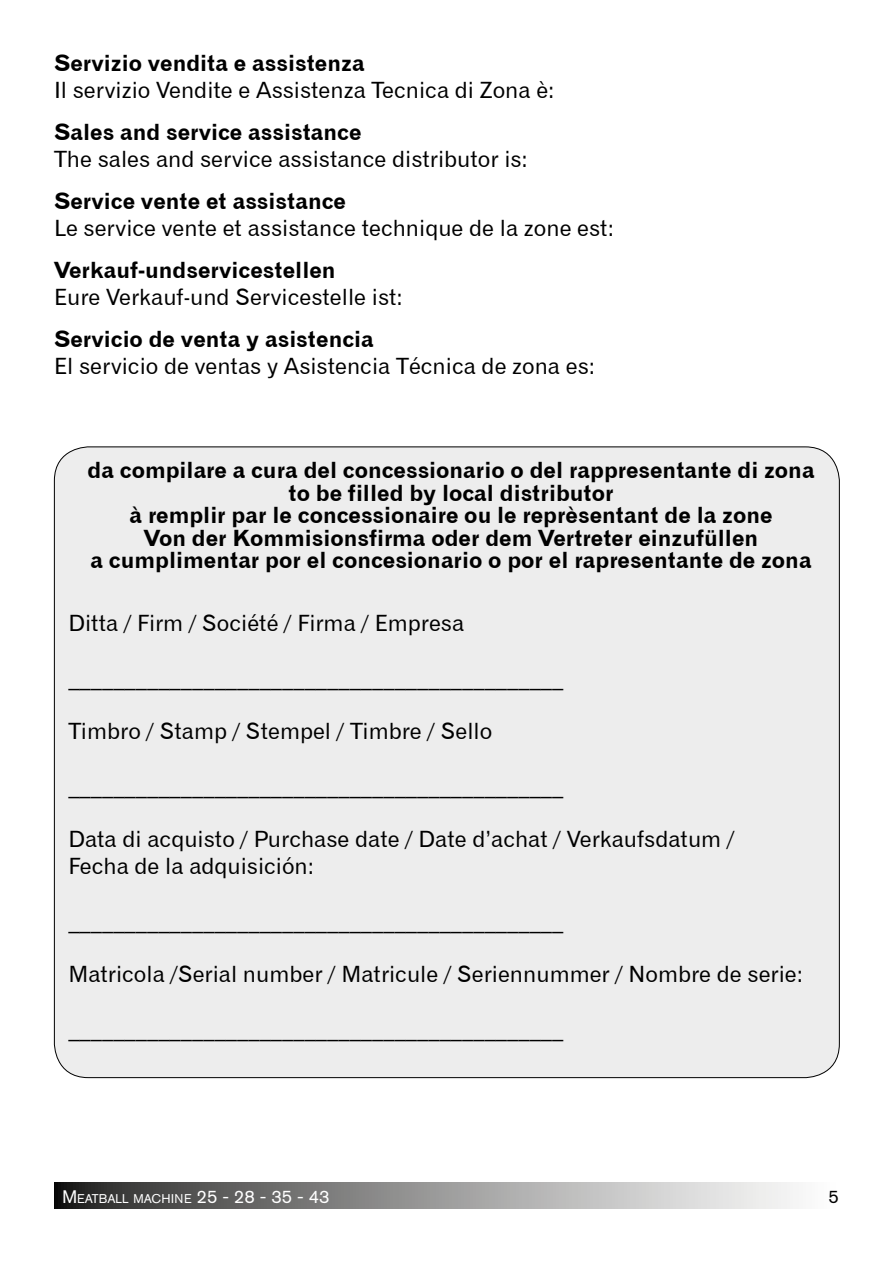
<style>
.page{position:relative;width:893px;height:1263px;background:#fff}
.page>*{position:absolute;margin:0;border:0;box-sizing:border-box;transform-origin:0 0}
.t1{font:22.5px/27px "Gothic 720 BT Roman B";color:#000}
.t2{font:22.5px/22.5px "Gothic 720 BT Bold B";color:#000;text-align:center}
.t3{font:18px "Akzidenz Grotesk BQ";color:#000}
.t4{font:12.6px "Akzidenz Grotesk BQ";color:#fff}
.s1{font-size:18px}
</style>
<div class="page">
<svg style="left:54px;top:1182px;width:739px;height:27px;background:#929292"></svg>
<div style="left:54px;top:447px;width:785px;height:630px;background:#ededed;border-radius:34px"></div>
<p class="t2" style="left:54px;top:52px;width:312px">Servizio vendita e assistenza</p>
<p class="t1" style="left:54px;top:76px;width:502px">Il servizio Vendite e Assistenza Tecnica di Zona è:</p>
<p class="t2" style="left:54px;top:121px;width:309px">Sales and service assistance</p>
<p class="t1" style="left:54px;top:145px;width:475px">The sales and service assistance distributor is:</p>
<p class="t2" style="left:54px;top:190px;width:294px">Service vente et assistance</p>
<p class="t1" style="left:54px;top:214px;width:561px">Le service vente et assistance technique de la zone est:</p>
<p class="t2" style="left:54px;top:259px;width:283px">Verkauf-undservicestellen</p>
<p class="t1" style="left:54px;top:283px;width:350px">Eure Verkauf-und Servicestelle ist:</p>
<p class="t2" style="left:54px;top:328px;width:321px">Servicio de venta y asistencia</p>
<p class="t1" style="left:54px;top:352px;width:543px">El servicio de ventas y Asistencia Técnica de zona es:</p>
<p class="t2" style="left:88px;top:458px;width:728px">da compilare a cura del concessionario o del rappresentante di zona to be filled by local distributor<br>à remplir par le concessionaire ou le reprèsentant de la zone<br>Von der Kommisionsfirma oder dem Vertreter einzufüllen<br>a cumplimentar por el concesionario o por el rapresentante de zona</p>
<p class="t1" style="left:68px;top:609px;width:397px">Ditta / Firm / Société / Firma / Empresa</p>
<p class="t1" style="left:68px;top:663px;width:496px">____________________________________________</p>
<p class="t1" style="left:68px;top:717px;width:425px">Timbro / Stamp / Stempel / Timbre / Sello</p>
<p class="t1" style="left:68px;top:771px;width:496px">____________________________________________</p>
<p class="t1" style="left:68px;top:825px;width:668px">Data di acquisto / Purchase date / Date d’achat / Verkaufsdatum /<br>Fecha de la adquisición:</p>
<p class="t1" style="left:68px;top:906px;width:496px">____________________________________________</p>
<p class="t1" style="left:68px;top:960px;width:736px">Matricola /Serial number / Matricule / Seriennummer / Nombre de serie:</p>
<p class="t1" style="left:68px;top:1014px;width:496px">____________________________________________</p>
<p class="t4" style="left:63px;top:1191px;width:269px"><span class="s1">M</span>EATBALL MACHINE <span class="s1">25 - 28 - 35 - 43</span></p>
<p class="t3" style="left:828px;top:1185px;width:12px">5</p>
</div>
